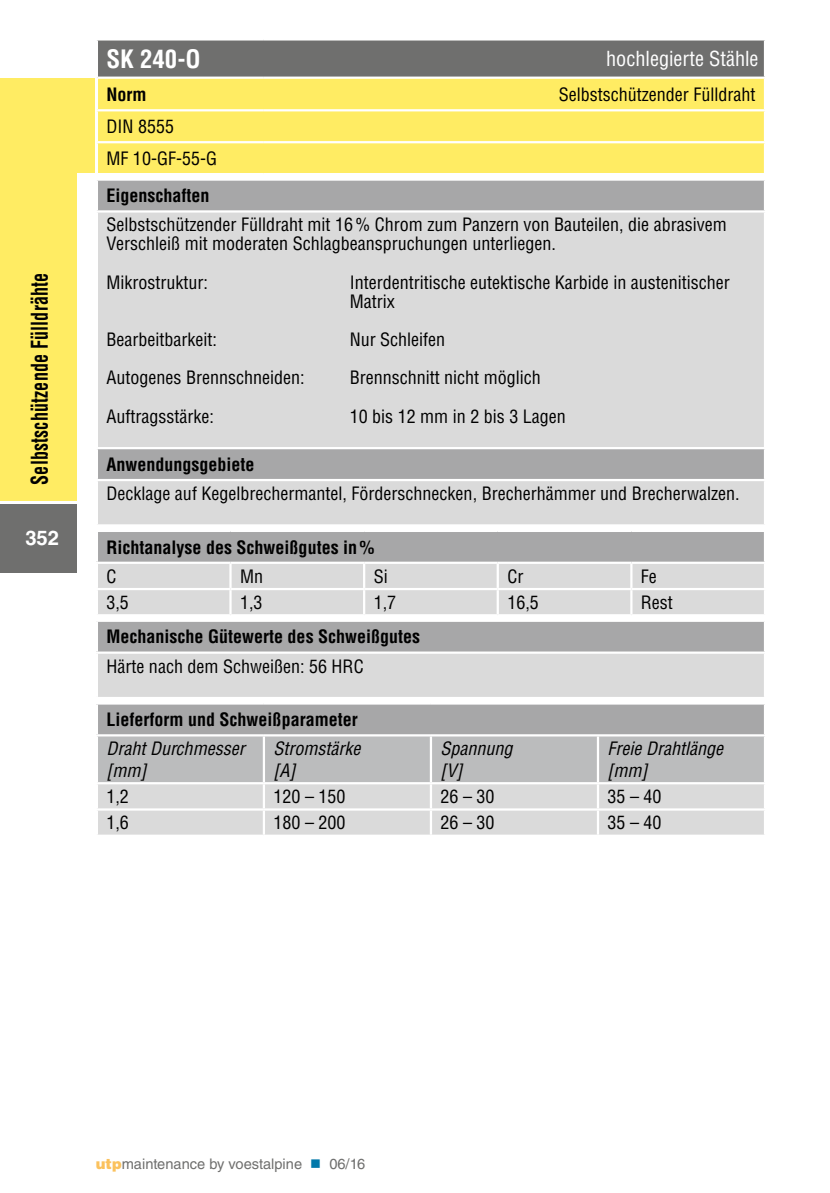
<style>
.page{position:relative;width:830px;height:1193px;background:#fff}
.page>*{position:absolute;margin:0;border:0;box-sizing:border-box;transform-origin:0 0}
.HL1{font:700 condensed 24.75px "Helvetica LT Std";color:#fff}
.t1{font:700 condensed 22.5px "Helvetica LT Std";letter-spacing:.01em;color:#000;scale:.8 1}
.HL1_siehe_auch{font:condensed 20.25px "Helvetica LT Std";color:#fff}
.t2{font:700 20.25px "Helvetica LT Std";color:#fff}
.IVZ__1{font:condensed 18px/19.1px "Helvetica LT Std";color:#000}
.HL2{font:700 condensed 18px "Helvetica LT Std";color:#000}
.Copy{font:condensed 18px "Helvetica LT Std";color:#000}
.HL3{font:italic condensed 18px/21.6px "Helvetica LT Std";color:#000}
.Copy-rechtsbündig{font:condensed 18px "Helvetica LT Std";color:#000}
.IVZ__5{font:condensed 18px "Helvetica LT Std";color:#000}
.HL2-weiß{font:700 condensed 18px "Helvetica LT Std";color:#000}
.t3{font:14.62px "Helvetica LT Std";color:#6f6f6e}
.s1{font-weight:900;color:#fbc25e}
.s2{color:#0078aa}
</style>
<div class="page">
<div style="left:0;top:79px;width:94px;height:94px;background:#ffec63"></div>
<div style="left:98px;top:41px;width:665px;height:36px;background:#6f6f6e"></div>
<div style="left:98px;top:79px;width:665px;height:94px;background:#ffec63"></div>
<hr style="left:96px;top:109px;width:168px;height:2px;background:#fff">
<hr style="left:264px;top:109px;width:501px;height:2px;background:#fff">
<hr style="left:96px;top:141px;width:168px;height:2px;background:#fff">
<hr style="left:264px;top:141px;width:501px;height:2px;background:#fff">
<div style="left:98px;top:181px;width:665px;height:29px;background:#a7a7a8"></div>
<svg style="left:98px;top:213px;width:665px;height:311px;background:#d5d5d5"></svg>
<hr style="left:96px;top:447px;width:669px;height:2px;background:#fff">
<hr style="left:96px;top:479px;width:669px;height:2px;background:#fff">
<div style="left:97px;top:531px;width:667px;height:32px;background:#a7a7a8"></div>
<div style="left:98px;top:564px;width:665px;height:50px;background:#dadada"></div>
<hr style="left:229px;top:564px;width:2px;height:24px;background:#fff">
<hr style="left:763px;top:532px;width:2px;height:30px;background:#fff">
<hr style="left:363px;top:564px;width:2px;height:24px;background:#fff">
<hr style="left:496px;top:564px;width:2px;height:24px;background:#fff">
<hr style="left:229px;top:590px;width:2px;height:24px;background:#fff">
<hr style="left:363px;top:590px;width:2px;height:24px;background:#fff">
<hr style="left:496px;top:590px;width:2px;height:24px;background:#fff">
<hr style="left:630px;top:590px;width:2px;height:24px;background:#fff">
<hr style="left:630px;top:564px;width:2px;height:24px;background:#fff">
<hr style="left:96px;top:530px;width:134px;height:2px;background:#fff">
<hr style="left:96px;top:532px;width:2px;height:30px;background:#fff">
<hr style="left:230px;top:530px;width:134px;height:2px;background:#fff">
<hr style="left:364px;top:530px;width:133px;height:2px;background:#fff">
<hr style="left:497px;top:530px;width:134px;height:2px;background:#fff">
<hr style="left:631px;top:530px;width:134px;height:2px;background:#fff">
<hr style="left:96px;top:562px;width:134px;height:2px;background:#fff">
<hr style="left:230px;top:562px;width:134px;height:2px;background:#fff">
<hr style="left:364px;top:562px;width:133px;height:2px;background:#fff">
<hr style="left:497px;top:562px;width:134px;height:2px;background:#fff">
<hr style="left:631px;top:562px;width:134px;height:2px;background:#fff">
<hr style="left:96px;top:588px;width:134px;height:2px;background:#fff">
<hr style="left:230px;top:588px;width:134px;height:2px;background:#fff">
<hr style="left:364px;top:588px;width:133px;height:2px;background:#fff">
<hr style="left:497px;top:588px;width:134px;height:2px;background:#fff">
<hr style="left:631px;top:588px;width:134px;height:2px;background:#fff">
<div style="left:97px;top:621px;width:667px;height:31px;background:#a7a7a8"></div>
<div style="left:97px;top:652px;width:667px;height:46px;background:#dadada"></div>
<hr style="left:763px;top:622px;width:2px;height:29px;background:#fff">
<hr style="left:763px;top:654px;width:2px;height:43px;background:#fff">
<hr style="left:96px;top:619px;width:669px;height:3px;background:#fff">
<hr style="left:96px;top:622px;width:2px;height:29px;background:#fff">
<hr style="left:96px;top:651px;width:669px;height:3px;background:#fff">
<hr style="left:96px;top:654px;width:2px;height:43px;background:#fff">
<hr style="left:96px;top:697px;width:669px;height:2px;background:#fff">
<div style="left:97px;top:703px;width:667px;height:32px;background:#a7a7a8"></div>
<svg style="left:98px;top:736px;width:665px;height:98px;background:#cbcccc"></svg>
<hr style="left:763px;top:704px;width:2px;height:30px;background:#fff">
<hr style="left:263px;top:736px;width:2px;height:46px;background:#fff">
<hr style="left:263px;top:784px;width:2px;height:24px;background:#fff">
<hr style="left:429px;top:784px;width:3px;height:24px;background:#fff">
<hr style="left:263px;top:810px;width:2px;height:24px;background:#fff">
<hr style="left:429px;top:810px;width:3px;height:24px;background:#fff">
<hr style="left:96px;top:702px;width:168px;height:2px;background:#fff">
<hr style="left:96px;top:704px;width:2px;height:30px;background:#fff">
<hr style="left:264px;top:702px;width:167px;height:2px;background:#fff">
<hr style="left:431px;top:702px;width:166px;height:2px;background:#fff">
<hr style="left:597px;top:702px;width:168px;height:2px;background:#fff">
<hr style="left:596px;top:736px;width:2px;height:46px;background:#fff">
<hr style="left:96px;top:734px;width:168px;height:2px;background:#fff">
<hr style="left:264px;top:734px;width:167px;height:2px;background:#fff">
<hr style="left:431px;top:734px;width:166px;height:2px;background:#fff">
<hr style="left:597px;top:734px;width:168px;height:2px;background:#fff">
<hr style="left:429px;top:736px;width:3px;height:46px;background:#fff">
<hr style="left:596px;top:784px;width:2px;height:24px;background:#fff">
<hr style="left:96px;top:808px;width:168px;height:2px;background:#fff">
<hr style="left:264px;top:808px;width:167px;height:2px;background:#fff">
<hr style="left:431px;top:808px;width:166px;height:2px;background:#fff">
<hr style="left:597px;top:808px;width:168px;height:2px;background:#fff">
<hr style="left:596px;top:810px;width:2px;height:24px;background:#fff">
<hr style="left:96px;top:782px;width:168px;height:2px;background:#fff">
<hr style="left:264px;top:782px;width:167px;height:2px;background:#fff">
<hr style="left:431px;top:782px;width:166px;height:2px;background:#fff">
<hr style="left:597px;top:782px;width:168px;height:2px;background:#fff">
<div style="left:0;top:504px;width:77px;height:68px;background:#6f6f6e"></div>
<div style="left:0;top:79px;width:77px;height:422px;background:#ffec63"></div>
<p class="t1" style="left:25px;top:485px;width:267px;rotate:-90deg">Selbstschützende Fülldrähte</p>
<p class="t2" style="left:25px;top:526px;width:35px">352</p>
<p class="HL1" style="left:106px;top:43px;width:96px">SK 240-O</p>
<p class="HL1_siehe_auch" style="left:605px;top:46px;width:154px">hochlegierte Stähle</p>
<p class="HL2-weiß" style="left:106px;top:83px;width:41px">Norm</p>
<p class="Copy-rechtsbündig" style="left:558px;top:83px;width:198px">Selbstschützender Fülldraht</p>
<p class="IVZ__1" style="left:106px;top:117px;width:69px">DIN 8555</p>
<p class="IVZ__5" style="left:106px;top:147px;width:112px">MF 10-GF-55-G</p>
<p class="HL2" style="left:106px;top:184px;width:104px">Eigenschaften</p>
<p class="IVZ__1" style="left:106px;top:215px;width:621px">Selbstschützender Fülldraht mit 16% Chrom zum Panzern von Bauteilen, die abrasivem<br>Verschleiß mit moderaten Schlagbeanspruchungen unterliegen.</p>
<p class="IVZ__1" style="left:106px;top:272px;width:103px">Mikrostruktur:</p>
<p class="IVZ__1" style="left:349px;top:272px;width:381px">Interdentritische eutektische Karbide in austenitischer<br>Matrix</p>
<p class="IVZ__1" style="left:106px;top:330px;width:112px">Bearbeitbarkeit:</p>
<p class="IVZ__1" style="left:349px;top:330px;width:97px">Nur Schleifen</p>
<p class="IVZ__1" style="left:106px;top:368px;width:199px">Autogenes Brennschneiden:</p>
<p class="IVZ__1" style="left:349px;top:368px;width:192px">Brennschnitt nicht möglich</p>
<p class="IVZ__1" style="left:106px;top:406px;width:109px">Auftragsstärke:</p>
<p class="IVZ__1" style="left:349px;top:406px;width:217px">10 bis 12 mm in 2 bis 3 Lagen</p>
<p class="HL2" style="left:106px;top:453px;width:150px">Anwendungsgebiete</p>
<p class="IVZ__1" style="left:106px;top:484px;width:634px">Decklage auf Kegelbrechermantel, Förderschnecken, Brecherhämmer und Brecherwalzen.</p>
<p class="HL2" style="left:106px;top:536px;width:269px">Richtanalyse des Schweißgutes in%</p>
<p class="Copy" style="left:106px;top:565px;width:12px">C</p>
<p class="Copy" style="left:240px;top:565px;width:25px">Mn</p>
<p class="Copy" style="left:373px;top:565px;width:16px">Si</p>
<p class="Copy" style="left:507px;top:565px;width:18px">Cr</p>
<p class="Copy" style="left:640px;top:565px;width:17px">Fe</p>
<p class="Copy" style="left:106px;top:591px;width:24px">3,5</p>
<p class="Copy" style="left:240px;top:591px;width:24px">1,3</p>
<p class="Copy" style="left:373px;top:591px;width:24px">1,7</p>
<p class="Copy" style="left:507px;top:591px;width:33px">16,5</p>
<p class="Copy" style="left:640px;top:591px;width:33px">Rest</p>
<p class="HL2" style="left:106px;top:625px;width:315px">Mechanische Gütewerte des Schweißgutes</p>
<p class="Copy" style="left:106px;top:655px;width:258px">Härte nach dem Schweißen: 56 HRC</p>
<p class="HL2" style="left:106px;top:708px;width:253px">Lieferform und Schweißparameter</p>
<p class="HL3" style="left:106px;top:738px;width:140px">Draht Durchmesser [mm]</p>
<p class="HL3" style="left:273px;top:738px;width:88px">Stromstärke</p>
<p class="HL3" style="left:440px;top:738px;width:73px">Spannung</p>
<p class="HL3" style="left:440px;top:760px;width:23px">[V]</p>
<p class="HL3" style="left:607px;top:738px;width:117px">Freie Drahtlänge</p>
<p class="HL3" style="left:607px;top:760px;width:41px">[mm]</p>
<p class="HL3" style="left:273px;top:760px;width:23px">[A]</p>
<p class="Copy" style="left:106px;top:785px;width:24px">1,2</p>
<p class="Copy" style="left:273px;top:785px;width:73px">120 – 150</p>
<p class="Copy" style="left:440px;top:785px;width:55px">26 – 30</p>
<p class="Copy" style="left:607px;top:785px;width:55px">35 – 40</p>
<p class="Copy" style="left:106px;top:811px;width:24px">1,6</p>
<p class="Copy" style="left:273px;top:811px;width:73px">180 – 200</p>
<p class="Copy" style="left:440px;top:811px;width:55px">26 – 30</p>
<p class="Copy" style="left:607px;top:811px;width:55px">35 – 40</p>
<p class="t3" style="left:96px;top:1155px;width:271px"><span class="s1">utp</span>maintenance by voestalpine <span class="s2">■</span> 06/16</p>
</div>
